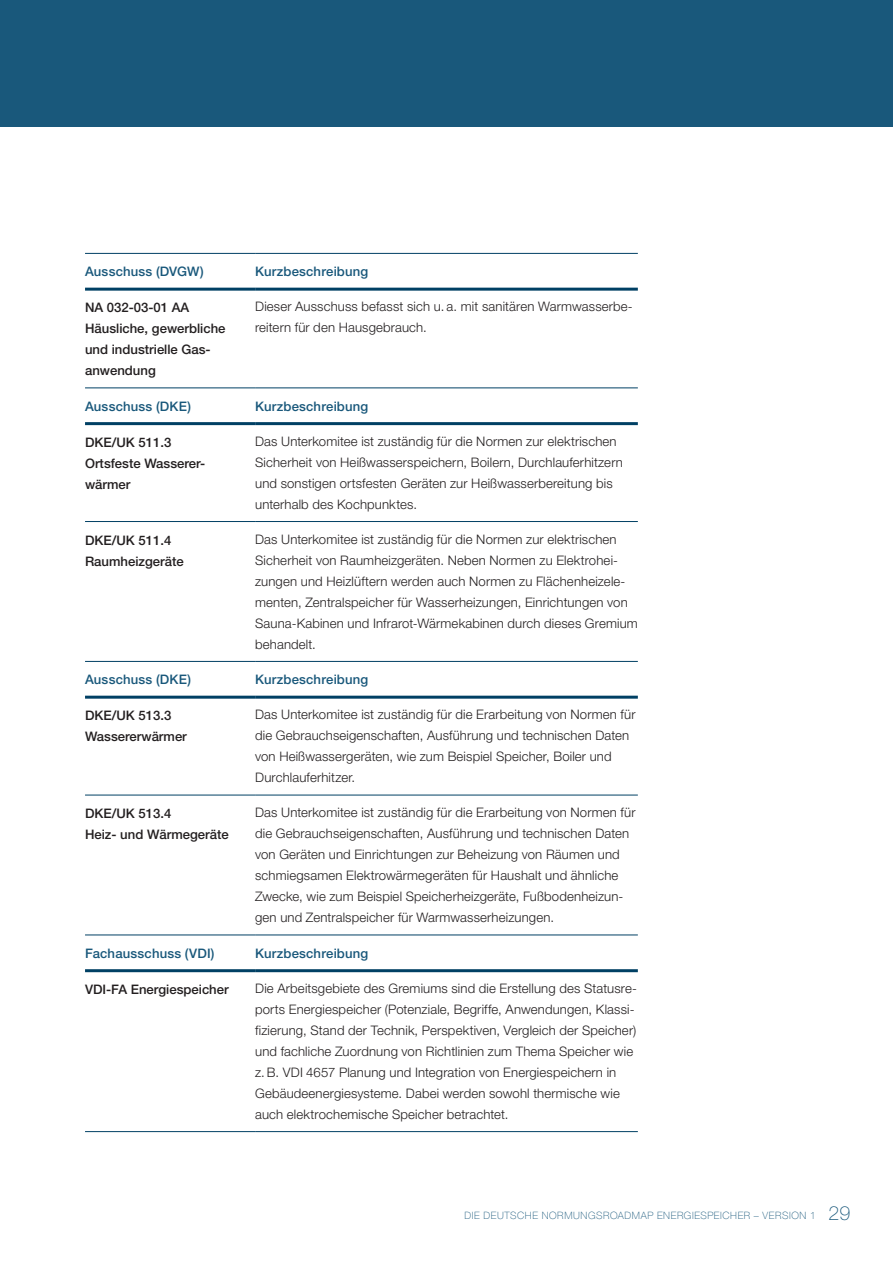
<style>
.page{position:relative;width:893px;height:1263px;background:#fff}
.page>*{position:absolute;margin:0;border:0;box-sizing:border-box;transform-origin:0 0}
.Tabelle_Copy{font:300 13.2px/21px "Helvetica Neue LT Pro";letter-spacing:.01em;color:#231f20}
.Tabelle_Copy-2{font:500 13.2px/21px "Helvetica Neue";color:#231f20}
.Tabellenkopf{font:500 13.2px "Helvetica Neue";letter-spacing:.015em;color:#19587b}
.t1{font:100 10.2px "Helvetica Neue LT Pro";letter-spacing:.06em;color:#19587b}
.s1{font-family:"Helvetica Neue";font-size:19.5px}
</style>
<div class="page">
<div style="left:0;top:0;width:893px;height:126px;background:#19587b"></div>
<hr style="left:85px;top:521px;width:170px;height:1px;background:#004064">
<hr style="left:255px;top:521px;width:383px;height:1px;background:#004064">
<hr style="left:85px;top:1131px;width:170px;height:1px;background:#004064">
<hr style="left:255px;top:1131px;width:383px;height:1px;background:#004064">
<hr style="left:85px;top:795px;width:170px;height:1px;background:#004064">
<hr style="left:255px;top:795px;width:383px;height:1px;background:#004064">
<hr style="left:85px;top:661px;width:170px;height:1px;background:#004064">
<hr style="left:255px;top:661px;width:383px;height:1px;background:#004064">
<hr style="left:85px;top:696px;width:170px;height:3px;background:#004064">
<hr style="left:255px;top:696px;width:383px;height:3px;background:#004064">
<hr style="left:85px;top:253px;width:170px;height:1px;background:#004064">
<hr style="left:255px;top:253px;width:383px;height:1px;background:#004064">
<hr style="left:85px;top:288px;width:170px;height:3px;background:#004064">
<hr style="left:255px;top:288px;width:383px;height:3px;background:#004064">
<hr style="left:85px;top:387px;width:170px;height:1px;background:#004064">
<hr style="left:255px;top:387px;width:383px;height:1px;background:#004064">
<hr style="left:85px;top:422px;width:170px;height:3px;background:#004064">
<hr style="left:255px;top:422px;width:383px;height:3px;background:#004064">
<hr style="left:85px;top:934px;width:170px;height:1px;background:#004064">
<hr style="left:255px;top:934px;width:383px;height:1px;background:#004064">
<hr style="left:85px;top:969px;width:170px;height:3px;background:#004064">
<hr style="left:255px;top:969px;width:383px;height:3px;background:#004064">
<p class="Tabellenkopf" style="left:85px;top:264px;width:120px">Ausschuss (DVGW)</p>
<p class="Tabellenkopf" style="left:255px;top:264px;width:115px">Kurzbeschreibung</p>
<p class="Tabelle_Copy-2" style="left:85px;top:297px;width:142px">NA 032-03-01 AA<br>Häusliche, gewerbliche und industrielle Gas&shy;anwendung</p>
<p class="Tabelle_Copy" style="left:255px;top:296px;width:379px">Dieser Ausschuss befasst sich u. a. mit sanitären Warmwasserbe&shy;reitern für den Hausgebrauch.</p>
<p class="Tabellenkopf" style="left:85px;top:398px;width:108px">Ausschuss (DKE)</p>
<p class="Tabellenkopf" style="left:255px;top:398px;width:115px">Kurzbeschreibung</p>
<p class="Tabelle_Copy-2" style="left:85px;top:431px;width:120px">DKE/UK 511.3<br>Ortsfeste Wasserer&shy;wärmer</p>
<p class="Tabelle_Copy" style="left:255px;top:430px;width:369px">Das Unterkomitee ist zuständig für die Normen zur elektrischen Sicherheit von Heißwasserspeichern, Boilern, Durchlauferhitzern und sonstigen ortsfesten Geräten zur Heißwasserbereitung bis unterhalb des Kochpunktes.</p>
<p class="Tabelle_Copy-2" style="left:85px;top:529px;width:100px">DKE/UK 511.4<br>Raumheizgeräte</p>
<p class="Tabelle_Copy" style="left:255px;top:528px;width:384px">Das Unterkomitee ist zuständig für die Normen zur elektrischen Sicherheit von Raumheizgeräten. Neben Normen zu Elektrohei&shy;zungen und Heizlüftern werden auch Normen zu Flächenheizele&shy;menten, Zentralspeicher für Wasserheizungen, Einrichtungen von Sauna-Kabinen und Infrarot-Wärmekabinen durch dieses Gremium behandelt.</p>
<p class="Tabellenkopf" style="left:85px;top:672px;width:108px">Ausschuss (DKE)</p>
<p class="Tabellenkopf" style="left:255px;top:672px;width:115px">Kurzbeschreibung</p>
<p class="Tabelle_Copy-2" style="left:85px;top:705px;width:103px">DKE/UK 513.3<br>Wassererwärmer</p>
<p class="Tabelle_Copy" style="left:255px;top:704px;width:382px">Das Unterkomitee ist zuständig für die Erarbeitung von Normen für die Gebrauchseigenschaften, Ausführung und technischen Daten von Heißwassergeräten, wie zum Beispiel Speicher, Boiler und Durchlauferhitzer.</p>
<p class="Tabelle_Copy-2" style="left:85px;top:803px;width:145px">DKE/UK 513.4<br>Heiz- und Wärmegeräte</p>
<p class="Tabelle_Copy" style="left:255px;top:802px;width:382px">Das Unterkomitee ist zuständig für die Erarbeitung von Normen für die Gebrauchseigenschaften, Ausführung und technischen Daten von Geräten und Einrichtungen zur Beheizung von Räumen und schmiegsamen Elektrowärmegeräten für Haushalt und ähnliche Zwecke, wie zum Beispiel Speicherheizgeräte, Fußbodenheizun&shy;gen und Zentralspeicher für Warmwasserheizungen.</p>
<p class="Tabellenkopf" style="left:85px;top:945px;width:131px">Fachausschuss (VDI)</p>
<p class="Tabellenkopf" style="left:255px;top:945px;width:115px">Kurzbeschreibung</p>
<p class="Tabelle_Copy-2" style="left:85px;top:978px;width:145px">VDI-FA Energiespeicher</p>
<p class="Tabelle_Copy" style="left:255px;top:977px;width:383px">Die Arbeitsgebiete des Gremiums sind die Erstellung des Statusre&shy;ports Energiespeicher (Potenziale, Begriffe, Anwendungen, Klassi&shy;fizierung, Stand der Technik, Perspektiven, Vergleich der Speicher) und fachliche Zuordnung von Richtlinien zum Thema Speicher wie z. B. VDI 4657 Planung und Integration von Energiespeichern in Gebäudeenergiesysteme. Dabei werden sowohl thermische wie auch elektrochemische Speicher betrachtet.</p>
<p class="t1" style="left:464px;top:1209px;width:387px">DIE DEUTSCHE NORMUNGSROADMAP ENERGIESPEICHER – VERSION 1 <span class="s1">29</span></p>
</div>
